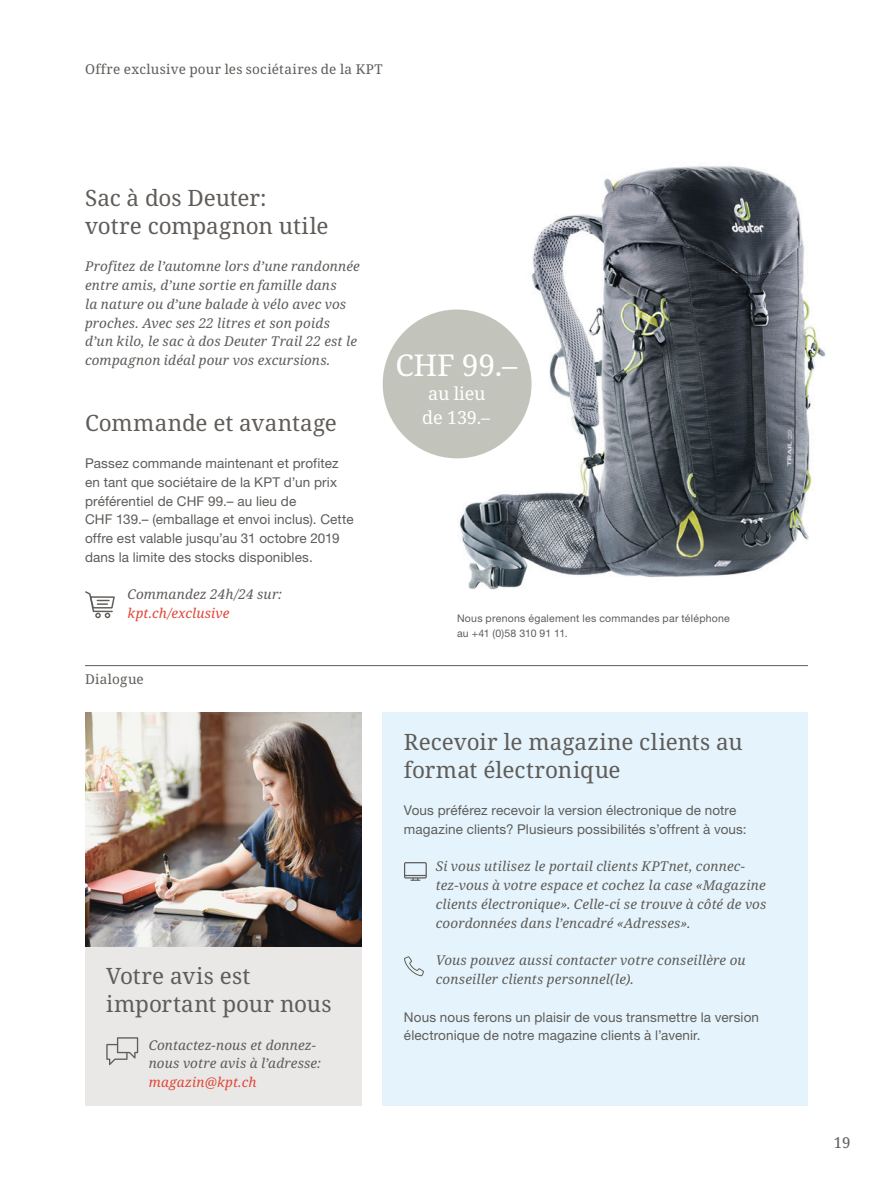
<style>
.page{position:relative;width:893px;height:1191px;background:#fff}
.page>*{position:absolute;margin:0;border:0;box-sizing:border-box;transform-origin:0 0}
.t1{font:30px "Noto Serif";color:#fff}
.t2{font:22.5px/28.2px "Noto Serif";color:#5f5c59}
.t3{font:18px/24px "Noto Serif";letter-spacing:-.01em;color:#fff;text-align:center}
.t4{font:15px "Noto Serif";color:#5f5c59}
.t5{font:italic 13.5px/18.8px "Noto Serif";letter-spacing:.01em;color:#5f5c59}
.t6{font:13.5px/18.8px "Helvetica Neue LT Std";letter-spacing:.01em;color:#5f5c59}
.t7{font:13.5px "Noto Serif";letter-spacing:.02em;color:#5f5c59}
.t8{font:italic 13.5px "Noto Serif";letter-spacing:.01em;color:#e04637}
.t9{font:10.5px/15px "Helvetica Neue LT Std";letter-spacing:.025em;color:#5f5c59}
</style>
<div class="page">
<div style="left:383px;top:712px;width:425px;height:394px;background:#e5f4fc"></div>
<div style="left:85px;top:946px;width:276px;height:160px;background:#e9e8e7"></div>
<img style="left:457px;top:166px;width:369px;height:424px">
<img style="left:85px;top:712px;width:276px;height:234px">
<svg style="left:106px;top:1037px;width:32px;height:28px"></svg>
<svg style="left:85px;top:591px;width:30px;height:27px"></svg>
<div style="left:383px;top:309px;width:148px;height:149px;background:#c2c3ba;border-radius:50%"></div>
<hr style="left:85px;top:665px;width:723px;height:1px;background:#5f5c59">
<svg style="left:404px;top:862px;width:23px;height:19px"></svg>
<svg style="left:404px;top:956px;width:20px;height:20px"></svg>
<p class="t7" style="left:85px;top:60px;width:299px">Offre exclusive pour les sociétaires de la KPT</p>
<h2 class="t2" style="left:85px;top:184px;width:245px">Sac à dos Deuter: votre compagnon utile</h2>
<p class="t5" style="left:85px;top:257px;width:276px">Profitez de l’automne lors d’une randonnée entre amis, d’une sortie en famille dans<br>la nature ou d’une balade à vélo avec vos proches. Avec ses 22 litres et son poids d’un kilo, le sac à dos Deuter Trail 22 est le compagnon idéal pour vos excursions.</p>
<h2 class="t2" style="left:85px;top:409px;width:253px">Commande et avantage</h2>
<p class="t6" style="left:85px;top:454px;width:270px">Passez commande maintenant et profitez en tant que sociétaire de la KPT d’un prix préférentiel de CHF 99.– au lieu de<br>CHF 139.– (emballage et envoi inclus). Cette offre est valable jusqu’au 31 octobre 2019 dans la limite des stocks disponibles.</p>
<p class="t5" style="left:128px;top:585px;width:156px">Commandez 24h/24 sur:</p>
<p class="t8" style="left:128px;top:604px;width:103px">kpt.ch/exclusive</p>
<p class="t7" style="left:85px;top:669px;width:60px">Dialogue</p>
<h2 class="t2" style="left:106px;top:962px;width:227px">Votre avis est important pour nous</h2>
<p class="t5" style="left:149px;top:1035px;width:174px">Contactez-nous et donnez&shy;nous votre avis à l’adresse:</p>
<p class="t8" style="left:149px;top:1073px;width:109px">magazin@kpt.ch</p>
<h1 class="t1" style="left:395px;top:345px;width:123px">CHF 99.–</h1>
<h3 class="t3" style="left:422px;top:382px;width:69px">au lieu de 139.–</h3>
<p class="t9" style="left:457px;top:610px;width:274px">Nous prenons également les commandes par téléphone au +41 (0)58 310 91 11.</p>
<h2 class="t2" style="left:404px;top:728px;width:340px">Recevoir le magazine clients au format électronique</h2>
<p class="t6" style="left:404px;top:801px;width:344px">Vous préférez recevoir la version électronique de notre magazine clients? Plusieurs possibilités s’offrent à vous:</p>
<p class="t5" style="left:436px;top:857px;width:332px">Si vous utilisez le portail clients KPTnet, connec&shy;tez-vous à votre espace et cochez la case «Magazine clients électronique». Celle-ci se trouve à côté de vos coordonnées dans l’encadré «Adresses».</p>
<p class="t5" style="left:436px;top:951px;width:311px">Vous pouvez aussi contacter votre conseillère ou conseiller clients personnel(le).</p>
<p class="t6" style="left:404px;top:1007px;width:357px">Nous nous ferons un plaisir de vous transmettre la version électronique de notre magazine clients à l’avenir.</p>
<p class="t4" style="left:834px;top:1132px;width:18px">19</p>
</div>
